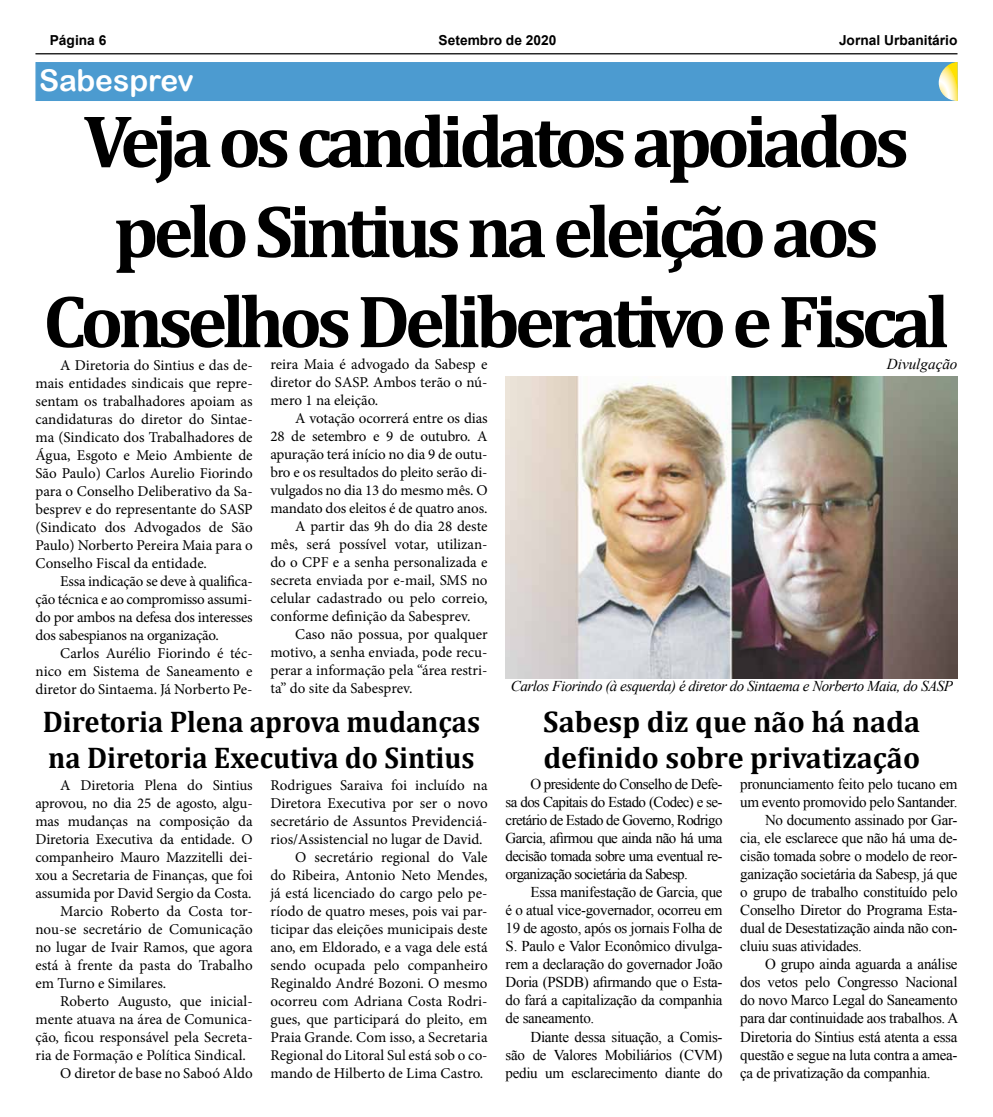
<style>
.page{position:relative;width:993px;height:1117px;background:#fff}
.page>*{position:absolute;margin:0;border:0;box-sizing:border-box;transform-origin:0 0}
.t1{font:700 75px/90px "Cambria";letter-spacing:-.07em;color:#000;text-align:center}
.t2{font:700 30px/36px "Cambria";color:#000;scale:.95 1}
.t3{font:700 30px/36px "Cambria";color:#000}
.t4{font:30px "Arial Rounded MT Bold";color:#fff}
.t5{font:italic 15.12px "Times New Roman";color:#000}
.t6{font:15px/18px "Minion Pro";letter-spacing:-.005em;color:#000;text-align:justify}
.t7{font:15px/18px "Times New Roman";letter-spacing:-.02em;color:#000;text-align:justify}
.t8{font:italic 15px "Times New Roman";letter-spacing:-.03em;color:#000}
.t9{font:700 13.75px "Arial";color:#000}
</style>
<div class="page">
<hr style="left:35px;top:53px;width:922px;height:1px;background:#000">
<div style="left:35px;top:62px;width:922px;height:39px;background:#4c9bd0"></div>
<svg style="left:937px;top:62px;width:21px;height:39px"></svg>
<img style="left:505px;top:376px;width:452px;height:302px">
<p class="t9" style="left:50px;top:31px;width:58px">Página 6</p>
<p class="t9" style="left:438px;top:31px;width:119px">Setembro de 2020</p>
<p class="t9" style="left:838px;top:31px;width:120px">Jornal Urbanitário</p>
<h2 class="t4" style="left:39px;top:63px;width:156px">Sabesprev</h2>
<h1 class="t1" style="left:43px;top:94px;width:907px">Veja os candidatos apoiados pelo Sintius na eleição aos<br>Conselhos Deliberativo e Fiscal</h1>
<p class="t6" style="left:35px;top:356px;width:219px;text-indent:25px">A Diretoria do Sintius e das de&shy;mais entidades sindicais que repre&shy;sentam os trabalhadores apoiam as candidaturas do diretor do Sintae&shy;ma (Sindicato dos Trabalhadores de Água, Esgoto e Meio Ambiente de São Paulo) Carlos Aurelio Fiorindo para o Conselho Deliberativo da Sa&shy;besprev e do representante do SASP (Sindicato dos Advogados de São Paulo) Norberto Pereira Maia para o Conselho Fiscal da entidade.</p>
<p class="t6" style="left:35px;top:572px;width:219px;text-indent:25px">Essa indicação se deve à qualifica&shy;ção técnica e ao compromisso assumi&shy;do por ambos na defesa dos interesses dos sabespianos na organização.</p>
<p class="t6" style="left:35px;top:644px;width:219px;text-indent:25px">Carlos Aurélio Fiorindo é téc&shy;nico em Sistema de Saneamento e diretor do Sintaema. Já Norberto Pe-</p>
<p class="t6" style="left:270px;top:355px;width:219px">reira Maia é advogado da Sabesp e diretor do SASP. Ambos terão o nú&shy;mero 1 na eleição.</p>
<p class="t6" style="left:295px;top:409px;width:194px">A votação ocorrerá entre os dias</p>
<p class="t6" style="left:270px;top:427px;width:219px">28 de setembro e 9 de outubro. A</p>
<p class="t6" style="left:270px;top:445px;width:219px">apuração terá início no dia 9 de outu-</p>
<p class="t6" style="left:270px;top:463px;width:219px">bro e os resultados do pleito serão di-</p>
<p class="t6" style="left:270px;top:481px;width:219px">vulgados no dia 13 do mesmo mês. O</p>
<p class="t6" style="left:270px;top:499px;width:219px">mandato dos eleitos é de quatro anos.</p>
<p class="t6" style="left:295px;top:517px;width:194px">A partir das 9h do dia 28 deste</p>
<p class="t6" style="left:270px;top:535px;width:219px">mês, será possível votar, utilizan-</p>
<p class="t6" style="left:270px;top:553px;width:219px">do o CPF e a senha personalizada e</p>
<p class="t6" style="left:270px;top:571px;width:219px">secreta enviada por e-mail, SMS no</p>
<p class="t6" style="left:270px;top:589px;width:219px">celular cadastrado ou pelo correio,</p>
<p class="t6" style="left:270px;top:607px;width:201px">conforme definição da Sabesprev.</p>
<p class="t6" style="left:295px;top:625px;width:194px">Caso não possua, por qualquer</p>
<p class="t6" style="left:270px;top:643px;width:219px">motivo, a senha enviada, pode recu-</p>
<p class="t6" style="left:270px;top:661px;width:219px">perar a informação pela “área restri-</p>
<p class="t6" style="left:270px;top:679px;width:143px">ta” do site da Sabesprev.</p>
<p class="t5" style="left:886px;top:354px;width:72px">Divulgação</p>
<p class="t8" style="left:510px;top:675px;width:443px">Carlos Fiorindo (à esquerda) é diretor do Sintaema e Norberto Maia, do SASP</p>
<h2 class="t2" style="left:43px;top:702px;width:462px">Diretoria Plena aprova mudanças na Diretoria Executiva do Sintius</h2>
<h2 class="t3" style="left:543px;top:702px;width:378px">Sabesp diz que não há nada definido sobre privatização</h2>
<p class="t7" style="left:505px;top:774px;width:218px;text-indent:25px">O presidente do Conselho de Defe&shy;sa dos Capitais do Estado (Codec) e se&shy;cretário de Estado de Governo, Rodrigo Garcia, afirmou que ainda não há uma decisão tomada sobre uma eventual re&shy;organização societária da Sabesp.</p>
<p class="t7" style="left:505px;top:882px;width:218px;text-indent:25px">Essa manifestação de Garcia, que é o atual vice-governador, ocorreu em 19 de agosto, após os jornais Folha de S. Paulo e Valor Econômico divulga&shy;rem a declaração do governador João Doria (PSDB) afirmando que o Esta&shy;do fará a capitalização da companhia de saneamento.</p>
<p class="t7" style="left:505px;top:1026px;width:218px;text-indent:25px">Diante dessa situação, a Comis&shy;são de Valores Mobiliários (CVM) pediu um esclarecimento diante do</p>
<p class="t7" style="left:740px;top:774px;width:219px">pronunciamento feito pelo tucano em</p>
<p class="t7" style="left:740px;top:792px;width:219px">um evento promovido pelo Santander.</p>
<p class="t7" style="left:764px;top:810px;width:194px">No documento assinado por Gar-</p>
<p class="t7" style="left:740px;top:828px;width:219px">cia, ele esclarece que não há uma de-</p>
<p class="t7" style="left:740px;top:846px;width:219px">cisão tomada sobre o modelo de reor-</p>
<p class="t7" style="left:740px;top:864px;width:219px">ganização societária da Sabesp, já que</p>
<p class="t7" style="left:740px;top:882px;width:219px">o grupo de trabalho constituído pelo</p>
<p class="t7" style="left:740px;top:900px;width:219px">Conselho Diretor do Programa Esta-</p>
<p class="t7" style="left:740px;top:918px;width:219px">dual de Desestatização ainda não con-</p>
<p class="t7" style="left:740px;top:936px;width:123px">cluiu suas atividades.</p>
<p class="t7" style="left:764px;top:954px;width:194px">O grupo ainda aguarda a análise</p>
<p class="t7" style="left:740px;top:972px;width:219px">dos vetos pelo Congresso Nacional</p>
<p class="t7" style="left:740px;top:990px;width:219px">do novo Marco Legal do Saneamento</p>
<p class="t7" style="left:740px;top:1008px;width:219px">para dar continuidade aos trabalhos. A</p>
<p class="t7" style="left:740px;top:1026px;width:219px">Diretoria do Sintius está atenta a essa</p>
<p class="t7" style="left:740px;top:1044px;width:219px">questão e segue na luta contra a amea-</p>
<p class="t7" style="left:740px;top:1062px;width:192px">ça de privatização da companhia.</p>
<p class="t6" style="left:60px;top:775px;width:194px">A Diretoria Plena do Sintius</p>
<p class="t6" style="left:35px;top:793px;width:219px">aprovou, no dia 25 de agosto, algu-</p>
<p class="t6" style="left:35px;top:811px;width:219px">mas mudanças na composição da</p>
<p class="t6" style="left:35px;top:829px;width:219px">Diretoria Executiva da entidade. O</p>
<p class="t6" style="left:35px;top:847px;width:219px">companheiro Mauro Mazzitelli dei-</p>
<p class="t6" style="left:35px;top:865px;width:219px">xou a Secretaria de Finanças, que foi</p>
<p class="t6" style="left:35px;top:883px;width:217px">assumida por David Sergio da Costa.</p>
<p class="t6" style="left:60px;top:901px;width:194px">Marcio Roberto da Costa tor-</p>
<p class="t6" style="left:35px;top:919px;width:219px">nou-se secretário de Comunicação</p>
<p class="t6" style="left:35px;top:937px;width:219px">no lugar de Ivair Ramos, que agora</p>
<p class="t6" style="left:35px;top:955px;width:219px">está à frente da pasta do Trabalho</p>
<p class="t6" style="left:35px;top:973px;width:132px">em Turno e Similares.</p>
<p class="t6" style="left:60px;top:991px;width:194px">Roberto Augusto, que inicial-</p>
<p class="t6" style="left:35px;top:1009px;width:219px">mente atuava na área de Comunica-</p>
<p class="t6" style="left:35px;top:1027px;width:219px">ção, ficou responsável pela Secreta-</p>
<p class="t6" style="left:35px;top:1045px;width:212px">ria de Formação e Política Sindical.</p>
<p class="t6" style="left:60px;top:1063px;width:194px">O diretor de base no Saboó Aldo</p>
<p class="t6" style="left:270px;top:775px;width:219px">Rodrigues Saraiva foi incluído na</p>
<p class="t6" style="left:270px;top:793px;width:219px">Diretora Executiva por ser o novo</p>
<p class="t6" style="left:270px;top:811px;width:219px">secretário de Assuntos Previdenciá-</p>
<p class="t6" style="left:270px;top:829px;width:214px">rios/Assistencial no lugar de David.</p>
<p class="t6" style="left:295px;top:847px;width:194px">O secretário regional do Vale</p>
<p class="t6" style="left:270px;top:865px;width:219px">do Ribeira, Antonio Neto Mendes,</p>
<p class="t6" style="left:270px;top:883px;width:219px">já está licenciado do cargo pelo pe-</p>
<p class="t6" style="left:270px;top:901px;width:219px">ríodo de quatro meses, pois vai par-</p>
<p class="t6" style="left:270px;top:919px;width:219px">ticipar das eleições municipais deste</p>
<p class="t6" style="left:270px;top:937px;width:219px">ano, em Eldorado, e a vaga dele está</p>
<p class="t6" style="left:270px;top:955px;width:219px">sendo ocupada pelo companheiro</p>
<p class="t6" style="left:270px;top:973px;width:219px">Reginaldo André Bozoni. O mesmo</p>
<p class="t6" style="left:270px;top:991px;width:219px">ocorreu com Adriana Costa Rodri-</p>
<p class="t6" style="left:270px;top:1009px;width:219px">gues, que participará do pleito, em</p>
<p class="t6" style="left:270px;top:1027px;width:219px">Praia Grande. Com isso, a Secretaria</p>
<p class="t6" style="left:270px;top:1045px;width:219px">Regional do Litoral Sul está sob o co-</p>
<p class="t6" style="left:270px;top:1063px;width:214px">mando de Hilberto de Lima Castro.</p>
</div>
